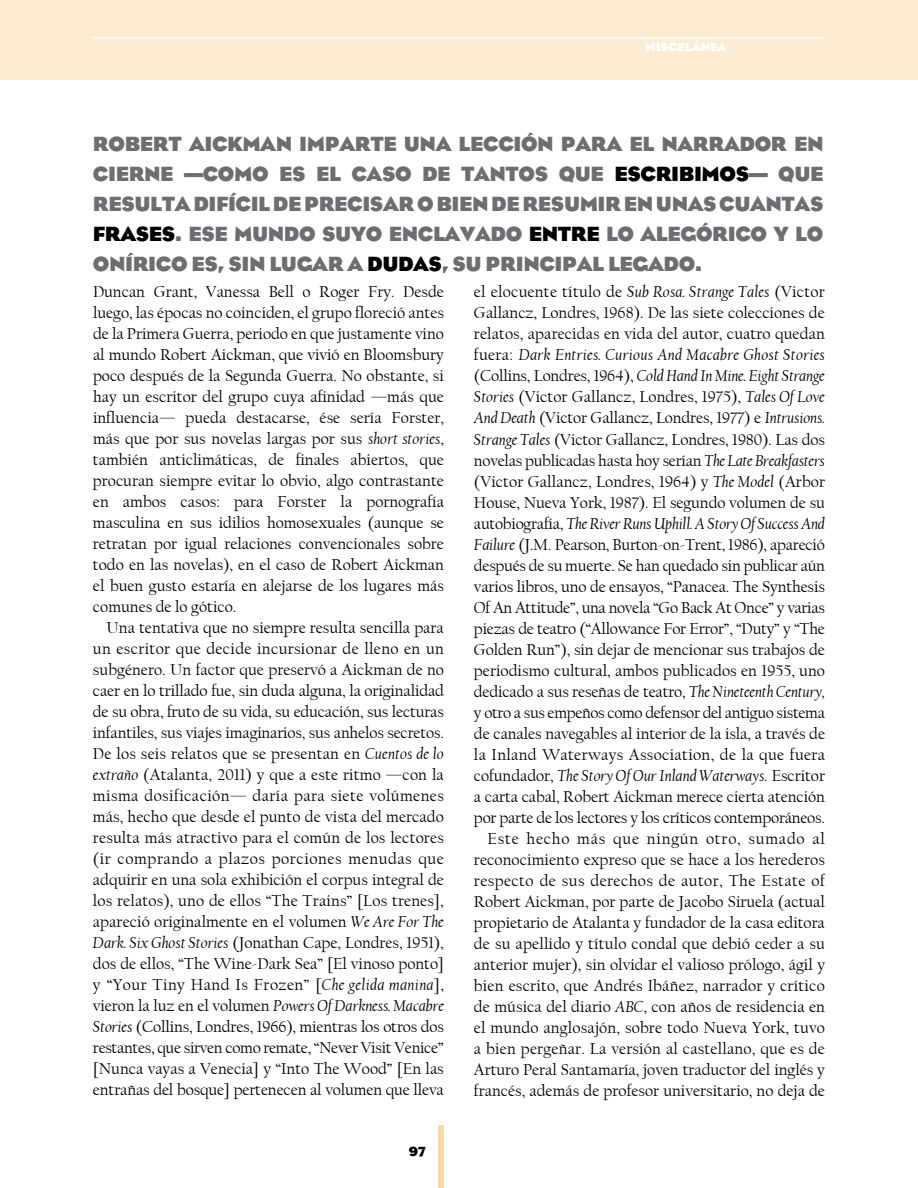
<style>
.page{position:relative;width:918px;height:1188px;background:#fff}
.page>*{position:absolute;margin:0;border:0;box-sizing:border-box;transform-origin:0 0}
.t1{font:700 21px/30px "Eagle";letter-spacing:-.02em;color:#6d6e71}
.t2{font:16.5px/21px "Californian FB";color:#000;text-align:justify}
.t3{font:700 13.5px "Eagle";color:#000}
.t4{font:700 12px "Eagle";color:#fff}
.s1{color:#000}
.s2{font-style:italic}
</style>
<div class="page">
<div style="left:0;top:0;width:918px;height:80px;background:#fdecd1"></div>
<hr style="left:93px;top:37px;width:732px;height:2px;background:#fff">
<div style="left:438px;top:1125px;width:6px;height:63px;background:#fbd9a4"></div>
<p class="t4" style="left:646px;top:40px;width:83px">MISCELÁNEA</p>
<p class="t1" style="left:93px;top:129px;width:732px">ROBERT AICKMAN IMPARTE UNA LECCIÓN PARA EL NARRADOR EN<br>CIERNE —COMO</p>
<p class="t1" style="left:93px;top:159px;width:732px;text-align:justify;text-indent:186px">ES EL CASO DE TANTOS QUE <span class="s1">ESCRIBIMOS</span>— QUE RESULTA DIFÍCIL DE PRECISAR O BIEN DE RESUMIR EN UNAS CUANTAS <span class="s1">FRASES</span>. ESE MUNDO SUYO ENCLAVADO <span class="s1">ENTRE</span> LO ALEGÓRICO Y LO ONÍRICO ES, SIN LUGAR A <span class="s1">DUDAS</span>, SU PRINCIPAL LEGADO.</p>
<p class="t2" style="left:93px;top:281px;width:353px">Duncan Grant, Vanessa Bell o Roger Fry. Desde luego, las épocas no coinciden, el grupo floreció antes de la Primera Guerra, periodo en que justamente vino al mundo Robert Aickman, que vivió en Bloomsbury poco después de la Segunda Guerra. No obstante, si hay un escritor del grupo cuya afinidad —más que influencia— pueda destacarse, ése sería Forster, más que por sus novelas largas por sus <span class="s2">short stories</span>, también anticlimáticas, de finales abiertos, que procuran siempre evitar lo obvio, algo contrastante en ambos casos: para Forster la pornografía masculina en sus idilios homosexuales (aunque se retratan por igual relaciones convencionales sobre todo en las novelas), en el caso de Robert Aickman el buen gusto estaría en alejarse de los lugares más comunes de lo gótico.</p>
<p class="t2" style="left:93px;top:617px;width:353px;text-indent:13px">Una tentativa que no siempre resulta sencilla para un escritor que decide incursionar de lleno en un subgénero. Un factor que preservó a Aickman de no caer en lo trillado fue, sin duda alguna, la originalidad de su obra, fruto de su vida, su educación, sus lecturas infantiles, sus viajes imaginarios, sus anhelos secretos.<br>De los seis relatos que se presentan en <span class="s2">Cuentos de lo extraño</span> (Atalanta, 2011) y que a este ritmo —con la misma dosificación— daría para siete volúmenes más, hecho que desde el punto de vista del mercado resulta más atractivo para el común de los lectores (ir comprando a plazos porciones menudas que adquirir en una sola exhibición el corpus integral de los relatos), uno de ellos “The Trains” [Los trenes], apareció originalmente en el volumen <span class="s2">We Are For The Dark. Six Ghost Stories</span> (Jonathan Cape, Londres, 1951), dos de ellos, “The Wine-Dark Sea” [El vinoso ponto] y “Your Tiny Hand Is Frozen” [<span class="s2">Che gelida manina</span>], vieron la luz en el volumen <span class="s2">Powers Of Darkness. Macabre Stories</span> (Collins, Londres, 1966), mientras los otros dos restantes, que sirven como remate, “Never Visit Venice” [Nunca vayas a Venecia] y “Into The Wood” [En las entrañas del bosque] pertenecen al volumen que lleva</p>
<p class="t3" style="left:409px;top:1144px;width:18px">97</p>
<p class="t2" style="left:474px;top:282px;width:353px;text-align:right">el elocuente título de <span class="s2">Sub Rosa. Strange Tales</span> (Victor Gallancz, Londres, 1968). De las siete colecciones de relatos, aparecidas en vida del autor, cuatro quedan fuera: <span class="s2">Dark Entries. Curious And Macabre Ghost Stories </span>(Collins, Londres, 1964), <span class="s2">Cold Hand In Mine. Eight Strange Stories</span> (Victor Gallancz, Londres, 1975), <span class="s2">Tales Of Love And Death</span> (Victor Gallancz, Londres, 1977) e <span class="s2">Intrusions.<br>Strange Tales</span> (Victor Gallancz, Londres, 1980). Las dos novelas publicadas hasta hoy serían <span class="s2">The Late Breakfasters </span>(Victor Gallancz, Londres, 1964) y <span class="s2">The Model</span> (Arbor House, Nueva York, 1987). El segundo volumen de su autobiografía, <span class="s2">The River Runs Uphill. A Story Of Success And Failure</span> (J.M. Pearson, Burton-on-Trent, 1986), apareció después de su muerte. Se han quedado sin publicar aún varios libros, uno de ensayos, “Panacea. The Synthesis Of An Attitude”, una novela “Go Back At Once” y varias piezas de teatro (“Allowance For Error”, “Duty” y “The Golden Run”), sin dejar de mencionar sus trabajos de periodismo cultural, ambos publicados en 1955, uno dedicado a sus reseñas de teatro, <span class="s2">The Nineteenth Century, </span>y otro a sus empeños como defensor del antiguo sistema de canales navegables al interior de la isla, a través de la Inland Waterways Association, de la que fuera cofundador, <span class="s2">The Story Of Our Inland Waterways</span>. Escritor a carta cabal, Robert Aickman merece cierta atención por parte de los lectores y los críticos contemporáneos.<br>Este hecho más que ningún otro, sumado al reconocimiento expreso que se hace a los herederos respecto de sus derechos de autor, The Estate of Robert Aickman, por parte de Jacobo Siruela (actual propietario de Atalanta y fundador de la casa editora de su apellido y título condal que debió ceder a su anterior mujer), sin olvidar el valioso prólogo, ágil y bien escrito, que Andrés Ibáñez, narrador y crítico de música del diario <span class="s2">ABC</span>, con años de residencia en el mundo anglosajón, sobre todo Nueva York, tuvo a bien pergeñar. La versión al castellano, que es de Arturo Peral Santamaría, joven traductor del inglés y francés, además de profesor universitario, no deja de</p>
</div>
